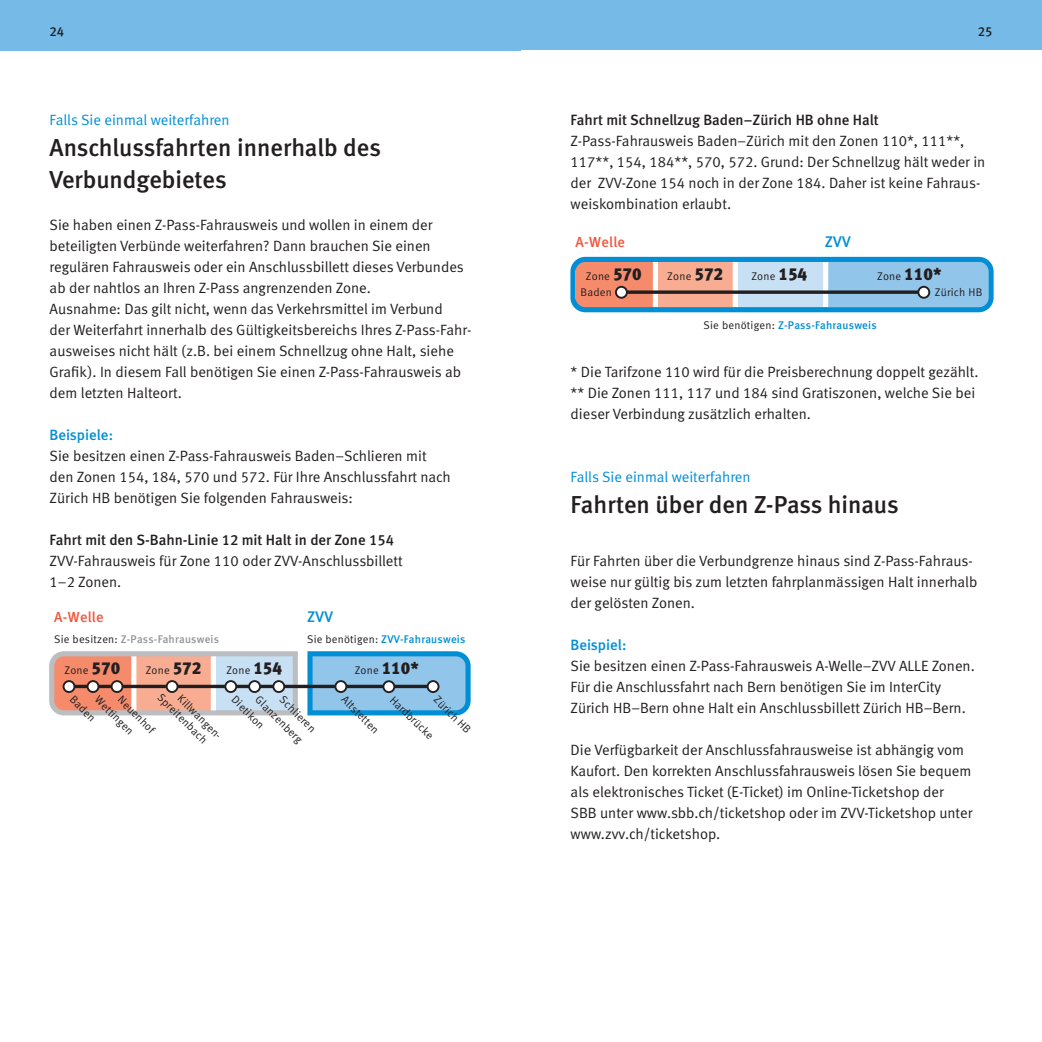
<style>
.page{position:relative;width:1042px;height:1042px;background:#fff}
.page>*{position:absolute;margin:0;border:0;box-sizing:border-box;transform-origin:0 0}
.t1{font:24.5px/31.5px "Meta Medium LF";color:#231f20}
.t2{font:15.4px "Meta Medium LF";letter-spacing:.02em;color:#008fd5}
.t3{font:14.88px/21px "Meta Normal LF";color:#231f20}
.t4{font:14.88px "Meta Medium LF";color:#231f20}
.t5{font:14.88px "Meta Normal LF";color:#008fd5}
.t6{font:14.88px "Meta Medium LF";color:#008fd5}
.t7{font:14.53px "Meta Medium LF";letter-spacing:.02em;color:#f0593e}
.t8{font:13.12px "Meta Medium LF";color:#231f20}
.t9{font:11.2px "Meta Medium LF";letter-spacing:.02em;color:#008fd5}
.t10{font:11.2px "Meta Normal";letter-spacing:.02em;color:#231f20}
.t11{font:11.2px "Meta Normal LF";letter-spacing:.02em;color:#231f20}
.t12{font:11.03px "Meta Normal LF";color:#231f20}
.t13{font:11.03px "Meta Medium LF";letter-spacing:.02em;color:#939598}
.t14{font:11.03px "Meta Normal";letter-spacing:.02em;color:#231f20}
.t15{font:11.03px "Meta Medium LF";letter-spacing:.02em;color:#008fd5}
.s1{font-family:"Meta Normal";color:#231f20}
.s2{font-family:"Meta Black LF";font-size:17.15px}
</style>
<div class="page">
<div style="left:0;top:0;width:521px;height:50px;background:#76bae7"></div>
<div style="left:517px;top:0;width:525px;height:50px;background:#76bae7"></div>
<svg style="left:307px;top:651px;width:164px;height:64px;background:#74b9e4"></svg>
<svg style="left:49px;top:651px;width:249px;height:64px;background:#ddb4ab"></svg>
<div style="left:131px;top:656px;width:5px;height:54px;background:#fff"></div>
<div style="left:211px;top:656px;width:5px;height:54px;background:#fff"></div>
<hr style="left:74px;top:685px;width:359px;height:3px;background:#231f20">
<div style="left:64px;top:681px;width:10px;height:11px;background:#fff;border-radius:50%"></div>
<div style="left:63px;top:680px;width:12px;height:13px;border:2px solid #231f20;border-radius:50%"></div>
<div style="left:88px;top:681px;width:10px;height:11px;background:#fff;border-radius:50%"></div>
<div style="left:87px;top:680px;width:12px;height:13px;border:2px solid #231f20;border-radius:50%"></div>
<div style="left:112px;top:681px;width:10px;height:11px;background:#fff;border-radius:50%"></div>
<div style="left:111px;top:680px;width:12px;height:13px;border:2px solid #231f20;border-radius:50%"></div>
<div style="left:167px;top:681px;width:11px;height:11px;background:#fff;border-radius:50%"></div>
<div style="left:166px;top:680px;width:12px;height:13px;border:2px solid #231f20;border-radius:50%"></div>
<div style="left:225px;top:681px;width:11px;height:11px;background:#fff;border-radius:50%"></div>
<div style="left:224px;top:680px;width:13px;height:13px;border:2px solid #231f20;border-radius:50%"></div>
<div style="left:273px;top:681px;width:11px;height:11px;background:#fff;border-radius:50%"></div>
<div style="left:272px;top:680px;width:13px;height:13px;border:2px solid #231f20;border-radius:50%"></div>
<div style="left:335px;top:681px;width:11px;height:11px;background:#fff;border-radius:50%"></div>
<div style="left:334px;top:680px;width:13px;height:13px;border:2px solid #231f20;border-radius:50%"></div>
<div style="left:249px;top:681px;width:11px;height:11px;background:#fff;border-radius:50%"></div>
<div style="left:248px;top:680px;width:13px;height:13px;border:2px solid #231f20;border-radius:50%"></div>
<div style="left:383px;top:681px;width:11px;height:11px;background:#fff;border-radius:50%"></div>
<div style="left:382px;top:680px;width:13px;height:13px;border:2px solid #231f20;border-radius:50%"></div>
<div style="left:428px;top:681px;width:10px;height:11px;background:#fff;border-radius:50%"></div>
<div style="left:427px;top:680px;width:12px;height:13px;border:2px solid #231f20;border-radius:50%"></div>
<svg style="left:570px;top:257px;width:423px;height:55px;background:#98adc1"></svg>
<p class="t8" style="left:50px;top:24px;width:16px">24</p>
<p class="t8" style="left:977px;top:24px;width:16px">25</p>
<p class="t5" style="left:50px;top:111px;width:182px">Falls Sie einmal weiterfahren</p>
<h1 class="t1" style="left:50px;top:132px;width:333px">Anschlussfahrten innerhalb des<br>Verbundgebietes</h1>
<p class="t3" style="left:50px;top:214px;width:423px">Sie haben einen Z-Pass-Fahrausweis und wollen in einem der beteiligten Verbünde weiterfahren? Dann brauchen Sie einen regulären Fahrausweis oder ein Anschlussbillett dieses Verbundes ab der nahtlos an Ihren Z-Pass angrenzenden Zone.<br>Ausnahme: Das gilt nicht, wenn das Verkehrsmittel im Verbund<br>der Weiterfahrt innerhalb des Gültigkeitsbereichs Ihres Z-Pass-Fahr&shy;ausweises nicht hält (z.B. bei einem Schnellzug ohne Halt, siehe Grafik). In diesem Fall benötigen Sie einen Z-Pass-Fahrausweis ab dem letzten Halteort.</p>
<p class="t6" style="left:50px;top:426px;width:65px">Beispiele:</p>
<p class="t3" style="left:50px;top:445px;width:403px">Sie besitzen einen Z-Pass-Fahrausweis Baden–Schlieren mit den Zonen 154, 184, 570 und 572. Für Ihre Anschlussfahrt nach<br>Zürich HB benötigen Sie folgenden Fahrausweis:</p>
<p class="t4" style="left:50px;top:531px;width:346px">Fahrt mit den S-Bahn-Linie 12 mit Halt in der Zone 154</p>
<p class="t3" style="left:50px;top:550px;width:354px">ZVV-Fahrausweis für Zone 110 oder ZVV-Anschlussbillett<br>1–2 Zonen.</p>
<p class="t7" style="left:54px;top:608px;width:51px">A-Welle</p>
<p class="t13" style="left:54px;top:632px;width:166px"><span class="s1">Sie besitzen:</span> Z-Pass-Fahrausweis</p>
<p class="t2" style="left:307px;top:608px;width:27px">ZVV</p>
<p class="t15" style="left:307px;top:632px;width:160px"><span class="s1">Sie benötigen:</span> ZVV-Fahrausweis</p>
<p class="t14" style="left:65px;top:663px;width:57px">Zone <span class="s2">570</span></p>
<p class="t14" style="left:146px;top:663px;width:57px">Zone <span class="s2">572</span></p>
<p class="t14" style="left:226px;top:663px;width:57px">Zone <span class="s2">154</span></p>
<p class="t14" style="left:355px;top:663px;width:66px">Zone <span class="s2">110*</span></p>
<p class="t12" style="left:76px;top:693px;width:33px;rotate:45deg">Baden</p>
<p class="t12" style="left:101px;top:693px;width:51px;rotate:45deg">Wettingen</p>
<p class="t12" style="left:124px;top:693px;width:49px;rotate:45deg">Neuenhof</p>
<p class="t12" style="left:164px;top:691px;width:67px;rotate:45deg">Spreitenbach</p>
<p class="t12" style="left:184px;top:692px;width:61px;rotate:45deg">Killwangen-</p>
<p class="t12" style="left:238px;top:693px;width:42px;rotate:45deg">Dietikon</p>
<p class="t12" style="left:286px;top:693px;width:47px;rotate:45deg">Schlieren</p>
<p class="t12" style="left:348px;top:693px;width:49px;rotate:45deg">Altstetten</p>
<p class="t12" style="left:396px;top:693px;width:58px;rotate:45deg">Hardbrücke</p>
<p class="t12" style="left:440px;top:693px;width:49px;rotate:45deg">Zürich HB</p>
<p class="t12" style="left:262px;top:693px;width:63px;rotate:45deg">Glanzenberg</p>
<p class="t4" style="left:570px;top:111px;width:310px">Fahrt mit Schnellzug Baden–Zürich HB ohne Halt</p>
<p class="t3" style="left:570px;top:130px;width:416px">Z-Pass-Fahrausweis Baden–Zürich mit den Zonen 110*, 111**, 117**, 154, 184**, 570, 572. Grund: Der Schnellzug hält weder in der ZVV-Zone 154 noch in der Zone 184. Daher ist keine Fahraus&shy;weiskombination erlaubt.</p>
<p class="t7" style="left:575px;top:233px;width:51px">A-Welle</p>
<p class="t2" style="left:825px;top:232px;width:28px">ZVV</p>
<p class="t10" style="left:586px;top:270px;width:57px">Zone <span class="s2">570</span></p>
<p class="t10" style="left:667px;top:270px;width:57px">Zone <span class="s2">572</span></p>
<p class="t10" style="left:751px;top:270px;width:57px">Zone <span class="s2">154</span></p>
<p class="t10" style="left:877px;top:270px;width:66px">Zone <span class="s2">110*</span></p>
<p class="t9" style="left:703px;top:319px;width:175px"><span class="s1">Sie benötigen:</span> Z-Pass-Fahrausweis</p>
<p class="t11" style="left:580px;top:286px;width:33px">Baden</p>
<p class="t11" style="left:935px;top:286px;width:49px">Zürich HB</p>
<p class="t3" style="left:570px;top:361px;width:409px">* Die Tarifzone 110 wird für die Preisberechnung doppelt gezählt. ** Die Zonen 111, 117 und 184 sind Gratiszonen, welche Sie bei dieser Verbindung zusätzlich erhalten.</p>
<p class="t5" style="left:570px;top:468px;width:182px">Falls Sie einmal weiterfahren</p>
<h1 class="t1" style="left:570px;top:489px;width:330px">Fahrten über den Z-Pass hinaus</h1>
<p class="t3" style="left:570px;top:550px;width:408px">Für Fahrten über die Verbundgrenze hinaus sind Z-Pass-Fahraus&shy;weise nur gültig bis zum letzten fahrplanmässigen Halt innerhalb der gelösten Zonen.</p>
<p class="t6" style="left:570px;top:636px;width:57px">Beispiel:</p>
<p class="t3" style="left:570px;top:655px;width:406px">Sie besitzen einen Z-Pass-Fahrausweis A-Welle–ZVV ALLE Zonen.<br>Für die Anschlussfahrt nach Bern benötigen Sie im InterCity<br>Zürich HB–Bern ohne Halt ein Anschlussbillett Zürich HB–Bern.</p>
<p class="t3" style="left:570px;top:739px;width:403px">Die Verfügbarkeit der Anschlussfahrausweise ist abhängig vom Kaufort. Den korrekten Anschlussfahrausweis lösen Sie bequem als elektronisches Ticket (E-Ticket) im Online-Ticketshop der SBB unter www.sbb.ch/ticketshop oder im ZVV-Ticketshop unter www.zvv.ch/ticketshop.</p>
</div>
